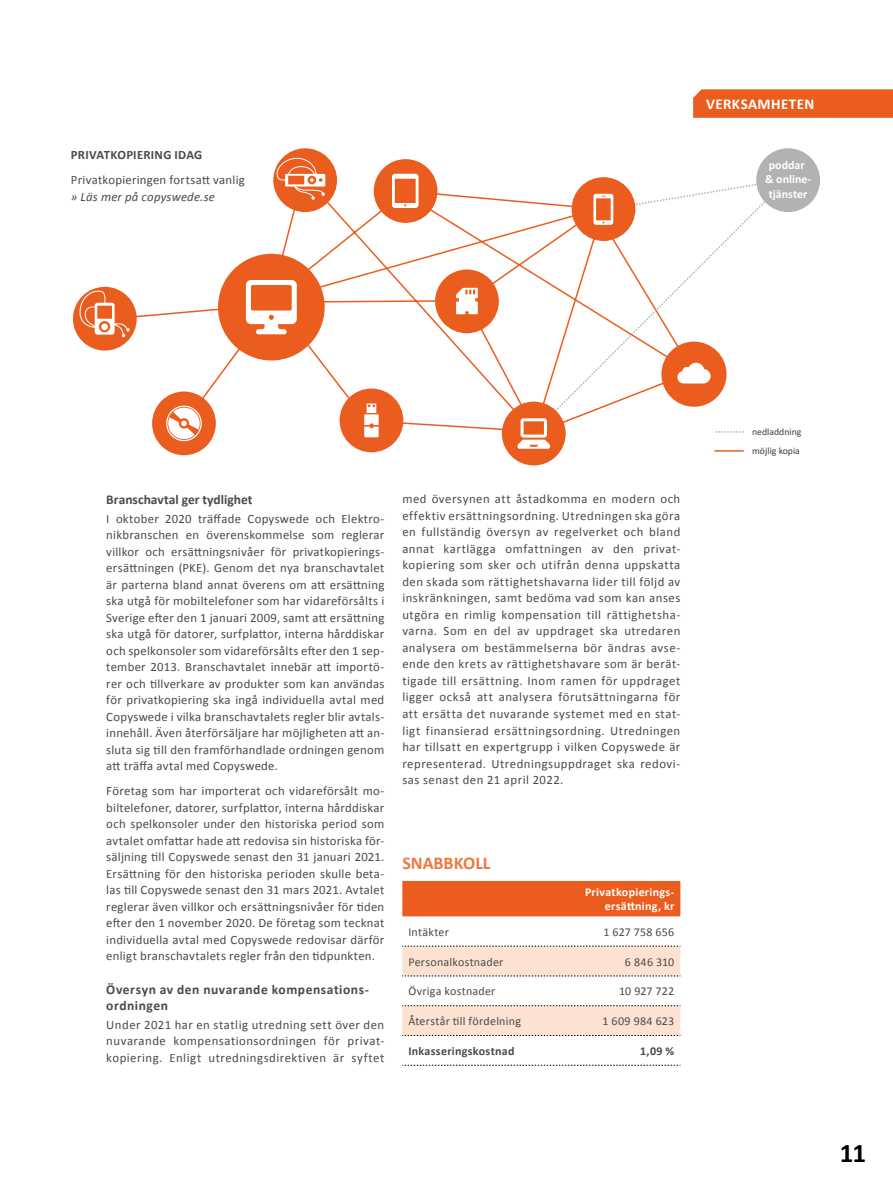
<style>
.page{position:relative;width:893px;height:1191px;background:#fff}
.page>*{position:absolute;margin:0;border:0;box-sizing:border-box;transform-origin:0 0}
.t1{font:700 27px "Calibri";color:#000}
.t2{font:700 18px "Calibri";color:#ee783c}
.t3{font:700 15px "Calibri";letter-spacing:.025em;color:#fff}
.t4{font:700 13.5px/16.5px "Calibri";letter-spacing:.035em;color:#4a4a49}
.t5{font:700 13.5px "Calibri";color:#4a4a49}
.t6{font:12.75px/16.5px "Calibri";letter-spacing:.025em;color:#4a4a49;text-align:justify}
.t7{font:italic 12.75px "Calibri";letter-spacing:.015em;color:#4a4a49}
.t8{font:700 12.75px "Calibri";letter-spacing:.02em;color:#4a4a49}
.t9{font:12px "Calibri";letter-spacing:.02em;color:#4a4a49}
.t10{font:700 12px/14.4px "Calibri";letter-spacing:.02em;color:#fff;text-align:right}
.t11{font:700 12px "Calibri";letter-spacing:.025em;color:#4a4a49}
.t12{font:700 12px/14.4px "Calibri";color:#fff;text-align:center}
.t13{font:9.75px/18.5px "Calibri";color:#3c3c3a}
</style>
<div class="page">
<svg style="left:107px;top:186px;width:410px;height:248px"></svg>
<svg style="left:575px;top:178px;width:207px;height:228px"></svg>
<div style="left:218px;top:254px;width:107px;height:106px;background:#eb5d1e;border-radius:50%"></div>
<svg style="left:246px;top:280px;width:51px;height:54px"></svg>
<div style="left:661px;top:341px;width:66px;height:66px;background:#eb5d1e;border-radius:50%"></div>
<svg style="left:677px;top:363px;width:34px;height:20px"></svg>
<div style="left:502px;top:401px;width:64px;height:64px;background:#eb5d1e;border-radius:50%"></div>
<div style="left:572px;top:177px;width:63px;height:64px;background:#eb5d1e;border-radius:50%"></div>
<svg style="left:517px;top:194px;width:96px;height:255px"></svg>
<div style="left:374px;top:159px;width:63px;height:64px;background:#eb5d1e;border-radius:50%"></div>
<svg style="left:392px;top:174px;width:27px;height:34px"></svg>
<div style="left:73px;top:287px;width:64px;height:63px;background:#eb5d1e;border-radius:50%"></div>
<div style="left:435px;top:269px;width:64px;height:64px;background:#eb5d1e;border-radius:50%"></div>
<svg style="left:456px;top:288px;width:22px;height:26px"></svg>
<div style="left:152px;top:391px;width:64px;height:64px;background:#eb5d1e;border-radius:50%"></div>
<svg style="left:166px;top:405px;width:36px;height:36px"></svg>
<div style="left:756px;top:148px;width:64px;height:64px;background:#b2b2b2;border-radius:50%"></div>
<div style="left:273px;top:148px;width:64px;height:64px;background:#eb5d1e;border-radius:50%"></div>
<div style="left:340px;top:388px;width:63px;height:64px;background:#eb5d1e;border-radius:50%"></div>
<svg style="left:364px;top:403px;width:15px;height:34px"></svg>
<svg style="left:715px;top:431px;width:29px;height:2px"></svg>
<hr style="left:714px;top:450px;width:30px;height:1px;background:#eb5f1c">
<svg style="left:276px;top:156px;width:49px;height:44px"></svg>
<svg style="left:79px;top:290px;width:51px;height:47px"></svg>
<div style="left:402px;top:881px;width:278px;height:35px;background:#eb5d1e"></div>
<svg style="left:402px;top:946px;width:279px;height:90px"></svg>
<svg style="left:402px;top:1065px;width:279px;height:1px"></svg>
<svg style="left:693px;top:89px;width:200px;height:29px;background:#eb6023"></svg>
<p class="t8" style="left:71px;top:146px;width:133px">PRIVATKOPIERING IDAG</p>
<p class="t6" style="left:71px;top:171px;width:175px">Privatkopieringen fortsatt vanlig</p>
<p class="t7" style="left:71px;top:187px;width:145px">» Läs mer på copyswede.se</p>
<p class="t3" style="left:706px;top:94px;width:110px">VERKSAMHETEN</p>
<p class="t12" style="left:765px;top:158px;width:48px">poddar &amp; online&shy;tjänster</p>
<p class="t5" style="left:106px;top:490px;width:148px">Branschavtal ger tydlighet</p>
<p class="t6" style="left:106px;top:510px;width:280px">I oktober 2020 träffade Copyswede och Elektro&shy;nikbranschen en överenskommelse som reglerar villkor och ersättningsnivåer för privatkopierings&shy;ersättningen (PKE). Genom det nya branschavtalet är parterna bland annat överens om att ersättning ska utgå för mobiltelefoner som har vidareförsålts i Sverige efter den 1 januari 2009, samt att ersättning ska utgå för datorer, surfplattor, interna hårddiskar och spelkonsoler som vidareförsålts efter den 1 sep&shy;tember 2013. Branschavtalet innebär att importö&shy;rer och tillverkare av produkter som kan användas för privatkopiering ska ingå individuella avtal med Copyswede i vilka branschavtalets regler blir avtals&shy;innehåll. Även återförsäljare har möjligheten att an&shy;sluta sig till den framförhandlade ordningen genom att träffa avtal med Copyswede.</p>
<p class="t6" style="left:106px;top:782px;width:280px">Företag som har importerat och vidareförsålt mo&shy;biltelefoner, datorer, surfplattor, interna hårddiskar och spelkonsoler under den historiska period som avtalet omfattar hade att redovisa sin historiska för&shy;säljning till Copyswede senast den 31 januari 2021.<br>Ersättning för den historiska perioden skulle beta&shy;las till Copyswede senast den 31 mars 2021. Avtalet reglerar även villkor och ersättningsnivåer för tiden efter den 1 november 2020. De företag som tecknat individuella avtal med Copyswede redovisar därför enligt branschavtalets regler från den tidpunkten.</p>
<p class="t4" style="left:106px;top:980px;width:264px">Översyn av den nuvarande kompensations&shy;ordningen</p>
<p class="t6" style="left:106px;top:1016px;width:279px">Under 2021 har en statlig utredning sett över den nuvarande kompensationsordningen för privat&shy;kopiering. Enligt utredningsdirektiven är syftet</p>
<p class="t6" style="left:402px;top:490px;width:280px">med översynen att åstadkomma en modern och effektiv ersättningsordning. Utredningen ska göra en fullständig översyn av regelverket och bland annat kartlägga omfattningen av den privat&shy;kopiering som sker och utifrån denna uppskatta den skada som rättighetshavarna lider till följd av inskränkningen, samt bedöma vad som kan anses utgöra en rimlig kompensation till rättighetsha&shy;varna. Som en del av uppdraget ska utredaren analysera om bestämmelserna bör ändras avse&shy;ende den krets av rättighetshavare som är berät&shy;tigade till ersättning. Inom ramen för uppdraget ligger också att analysera förutsättningarna för att ersätta det nuvarande systemet med en stat&shy;ligt finansierad ersättningsordning. Utredningen har tillsatt en expertgrupp i vilken Copyswede är representerad. Utredningsuppdraget ska redovi&shy;sas senast den 21 april 2022.</p>
<h2 class="t2" style="left:402px;top:850px;width:90px">SNABBKOLL</h2>
<p class="t10" style="left:585px;top:884px;width:91px">Privatkopierings&shy;ersättning, kr</p>
<p class="t9" style="left:408px;top:923px;width:42px">Intäkter</p>
<p class="t9" style="left:604px;top:923px;width:72px">1 627 758 656</p>
<p class="t9" style="left:408px;top:953px;width:97px">Personalkostnader</p>
<p class="t9" style="left:625px;top:953px;width:51px">6 846 310</p>
<p class="t9" style="left:408px;top:983px;width:89px">Övriga kostnader</p>
<p class="t9" style="left:619px;top:983px;width:57px">10 927 722</p>
<p class="t9" style="left:408px;top:1012px;width:114px">Återstår till fördelning</p>
<p class="t9" style="left:603px;top:1012px;width:73px">1 609 984 623</p>
<p class="t11" style="left:408px;top:1042px;width:108px">Inkasseringskostnad</p>
<p class="t11" style="left:640px;top:1042px;width:36px">1,09 %</p>
<p class="t13" style="left:752px;top:422px;width:51px">nedladdning möjlig kopia</p>
<h1 class="t1" style="left:840px;top:1133px;width:28px">11</h1>
</div>
